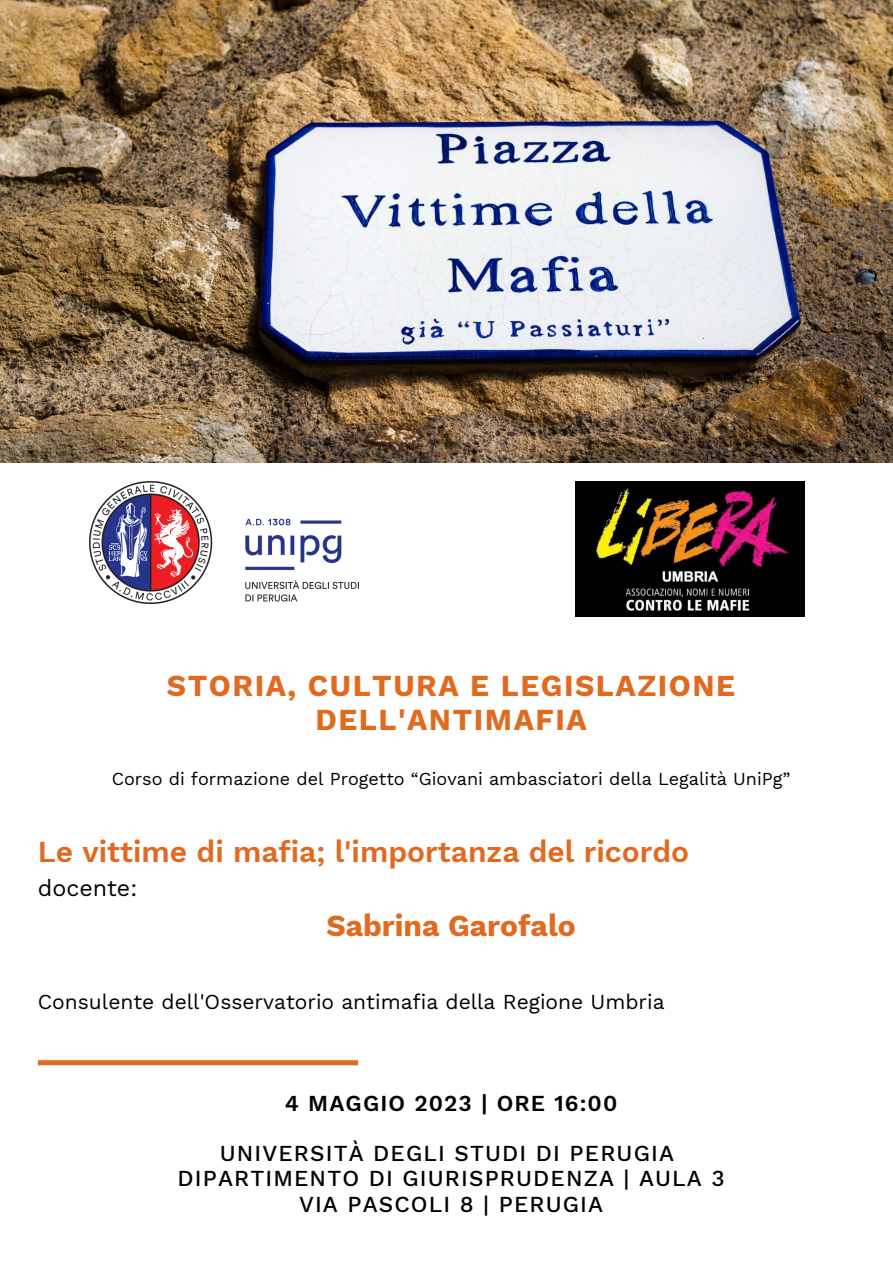
<style>
.page{position:relative;width:893px;height:1263px;background:#fff}
.page>*{position:absolute;margin:0;border:0;box-sizing:border-box;transform-origin:0 0}
.t1{font:700 30px/33.8px "Work Sans";letter-spacing:.05em;color:#e06a20;text-align:center}
.t2{font:600 30px "Work Sans";color:#e06a20}
.t3{font:700 30px "Work Sans";color:#e06a20}
.t4{font:23.25px "Work Sans";color:#000}
.t5{font:500 22.5px/25.3px "Work Sans";letter-spacing:.05em;color:#000;text-align:center}
.t6{font:600 22.5px "Work Sans";letter-spacing:.05em;color:#000}
.t7{font:21px "Work Sans";color:#000}
.t8{font:18px "Work Sans";color:#000}
</style>
<div class="page">
<img style="left:0;top:0;width:893px;height:462px">
<div style="left:38px;top:1060px;width:320px;height:5px;background:#e06a20"></div>
<img style="left:89px;top:481px;width:269px;height:123px">
<img style="left:575px;top:481px;width:229px;height:135px">
<h1 class="t1" style="left:167px;top:669px;width:570px">STORIA, CULTURA E LEGISLAZIONE<br>DELL'ANTIMAFIA</h1>
<p class="t8" style="left:112px;top:768px;width:680px">Corso di formazione del Progetto “Giovani ambasciatori della Legalità UniPg”</p>
<h1 class="t2" style="left:38px;top:834px;width:653px">Le vittime di mafia; l'importanza del ricordo</h1>
<p class="t4" style="left:38px;top:874px;width:101px">docente:</p>
<h1 class="t3" style="left:326px;top:908px;width:251px">Sabrina Garofalo</h1>
<p class="t7" style="left:38px;top:990px;width:628px">Consulente dell'Osservatorio antimafia della Regione Umbria</p>
<p class="t6" style="left:285px;top:1089px;width:334px">4 MAGGIO 2023 | ORE 16:00</p>
<p class="t5" style="left:178px;top:1141px;width:548px">UNIVERSITÀ DEGLI STUDI DI PERUGIA<br>DIPARTIMENTO DI GIURISPRUDENZA | AULA 3<br>VIA PASCOLI 8 | PERUGIA</p>
</div>
